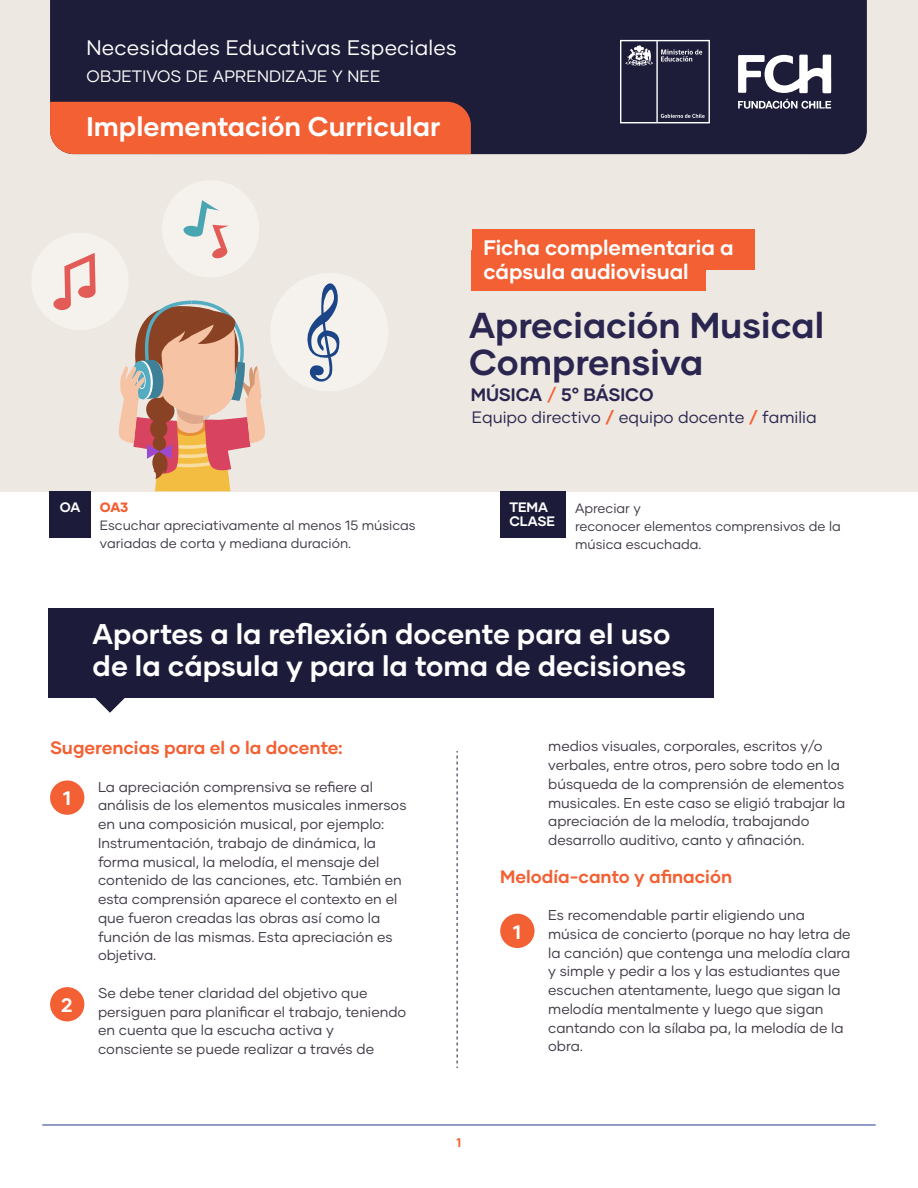
<style>
.page{position:relative;width:918px;height:1188px;background:#fff}
.page>*{position:absolute;margin:0;border:0;box-sizing:border-box;transform-origin:0 0}
.t1{font:700 36px/37.5px "Gilmer";color:#2b264f}
.t2{font:700 28.5px/31.5px "Gilmer";color:#fff}
.t3{font:700 27px "Gilmer";color:#fff}
.t4{font:700 21px/24px "Gilmer";color:#fff}
.t5{font:21px "Gilmer";letter-spacing:.01em;color:#fff}
.t6{font:700 19.5px "Gilmer";color:#fff}
.t7{font:700 18px "Gilmer";color:#f26033}
.t8{font:700 18px "Gilmer";letter-spacing:-.005em;color:#2b264f}
.t9{font:16.5px "Gilmer";color:#2b264f}
.t10{font:16.5px "Gilmer";letter-spacing:.01em;color:#fff}
.t11{font:14.25px/18.8px "Gilmer";color:#413a47}
.t12{font:700 13.65px/13.6px "Gilmer";color:#fff}
.t13{font:13.5px/18px "Gilmer";color:#413a47}
.t14{font:800 13.5px "Gilmer";color:#f26033}
.t15{font:700 condensed 13.5px "Myriad Pro";color:#f26033}
.s1{font-weight:800;color:#f26033}
.s2{color:#f26033}
</style>
<div class="page">
<div style="left:0;top:0;width:918px;height:491px;background:#ede9e2"></div>
<div style="left:50px;top:0;width:817px;height:154px;background:#1d1d39"></div>
<div style="left:50px;top:102px;width:421px;height:52px;background:#f26033"></div>
<div style="left:49px;top:491px;width:42px;height:47px;background:#1c1c3a"></div>
<div style="left:500px;top:491px;width:66px;height:47px;background:#1c1c3a"></div>
<svg style="left:95px;top:698px;width:30px;height:15px"></svg>
<div style="left:49px;top:608px;width:665px;height:90px;background:#1c1c3a"></div>
<hr style="left:42px;top:1125px;width:834px;height:1px;background:#223a87">
<svg style="left:620px;top:40px;width:90px;height:83px;background:#3b3b53"></svg>
<svg style="left:738px;top:55px;width:93px;height:38px;background:#9595a2"></svg>
<svg style="left:738px;top:99px;width:93px;height:10px"></svg>
<svg style="left:457px;top:751px;width:1px;height:317px"></svg>
<div style="left:50px;top:780px;width:34px;height:35px;background:#f26033;border-radius:50%"></div>
<div style="left:50px;top:987px;width:34px;height:34px;background:#f26033;border-radius:50%"></div>
<div style="left:500px;top:914px;width:35px;height:34px;background:#f26033;border-radius:50%"></div>
<div style="left:472px;top:230px;width:283px;height:40px;background:#f26033"></div>
<div style="left:472px;top:250px;width:234px;height:41px;background:#f26033"></div>
<div style="left:31px;top:233px;width:98px;height:97px;background:#f5f2ee;border-radius:50%"></div>
<svg style="left:53px;top:253px;width:43px;height:57px"></svg>
<div style="left:162px;top:180px;width:97px;height:97px;background:#f5f2ee;border-radius:50%"></div>
<svg style="left:183px;top:200px;width:46px;height:59px"></svg>
<div style="left:270px;top:273px;width:118px;height:118px;background:#f5f2ee;border-radius:50%"></div>
<svg style="left:307px;top:283px;width:33px;height:99px"></svg>
<svg style="left:118px;top:300px;width:147px;height:191px"></svg>
<h3 class="t5" style="left:87px;top:34px;width:372px">Necesidades Educativas Especiales</h3>
<p class="t10" style="left:87px;top:66px;width:295px">OBJETIVOS DE APRENDIZAJE Y NEE</p>
<h3 class="t3" style="left:87px;top:110px;width:356px">Implementación Curricular</h3>
<h3 class="t4" style="left:483px;top:235px;width:252px">Ficha complementaria a cápsula audiovisual</h3>
<h1 class="t1" style="left:469px;top:306px;width:357px">Apreciación Musical<br>Comprensiva</h1>
<p class="t9" style="left:472px;top:407px;width:346px">Equipo directivo <span class="s1">/</span> equipo docente <span class="s1">/</span> familia</p>
<p class="t8" style="left:471px;top:384px;width:184px">MÚSICA <span class="s2">/</span> 5° BÁSICO</p>
<p class="t14" style="left:100px;top:498px;width:30px">OA3</p>
<p class="t13" style="left:100px;top:516px;width:317px">Escuchar apreciativamente al menos 15 músicas variadas de corta y mediana duración.</p>
<p class="t12" style="left:60px;top:501px;width:22px">OA</p>
<p class="t13" style="left:575px;top:499px;width:267px">Apreciar y<br>reconocer elementos comprensivos de la música escuchada.</p>
<p class="t12" style="left:509px;top:501px;width:47px">TEMA<br>CLASE</p>
<h2 class="t2" style="left:93px;top:619px;width:595px">Aportes a la reflexión docente para el uso de la cápsula y para la toma de decisiones</h2>
<p class="t7" style="left:50px;top:736px;width:294px">Sugerencias para el o la docente:</p>
<p class="t11" style="left:98px;top:777px;width:310px">La apreciación comprensiva se refiere al análisis de los elementos musicales inmersos en una composición musical, por ejemplo:<br>Instrumentación, trabajo de dinámica, la forma musical, la melodía, el mensaje del contenido de las canciones, etc. También en esta comprensión aparece el contexto en el que fueron creadas las obras así como la función de las mismas. Esta apreciación es objetiva.</p>
<p class="t11" style="left:98px;top:983px;width:310px">Se debe tener claridad del objetivo que persiguen para planificar el trabajo, teniendo en cuenta que la escucha activa y consciente se puede realizar a través de</p>
<h3 class="t6" style="left:63px;top:786px;width:10px">1</h3>
<h3 class="t6" style="left:61px;top:993px;width:13px">2</h3>
<p class="t15" style="left:456px;top:1134px;width:7px">1</p>
<p class="t11" style="left:548px;top:737px;width:299px">medios visuales, corporales, escritos y/o verbales, entre otros, pero sobre todo en la búsqueda de la comprensión de elementos musicales. En este caso se eligió trabajar la apreciación de la melodía, trabajando desarrollo auditivo, canto y afinación.</p>
<p class="t7" style="left:500px;top:865px;width:233px">Melodía-canto y afinación</p>
<p class="t11" style="left:548px;top:906px;width:304px">Es recomendable partir eligiendo una música de concierto (porque no hay letra de la canción) que contenga una melodía clara y simple y pedir a los y las estudiantes que escuchen atentamente, luego que sigan la melodía mentalmente y luego que sigan cantando con la sílaba pa, la melodía de la obra.</p>
<h3 class="t6" style="left:513px;top:920px;width:10px">1</h3>
</div>
